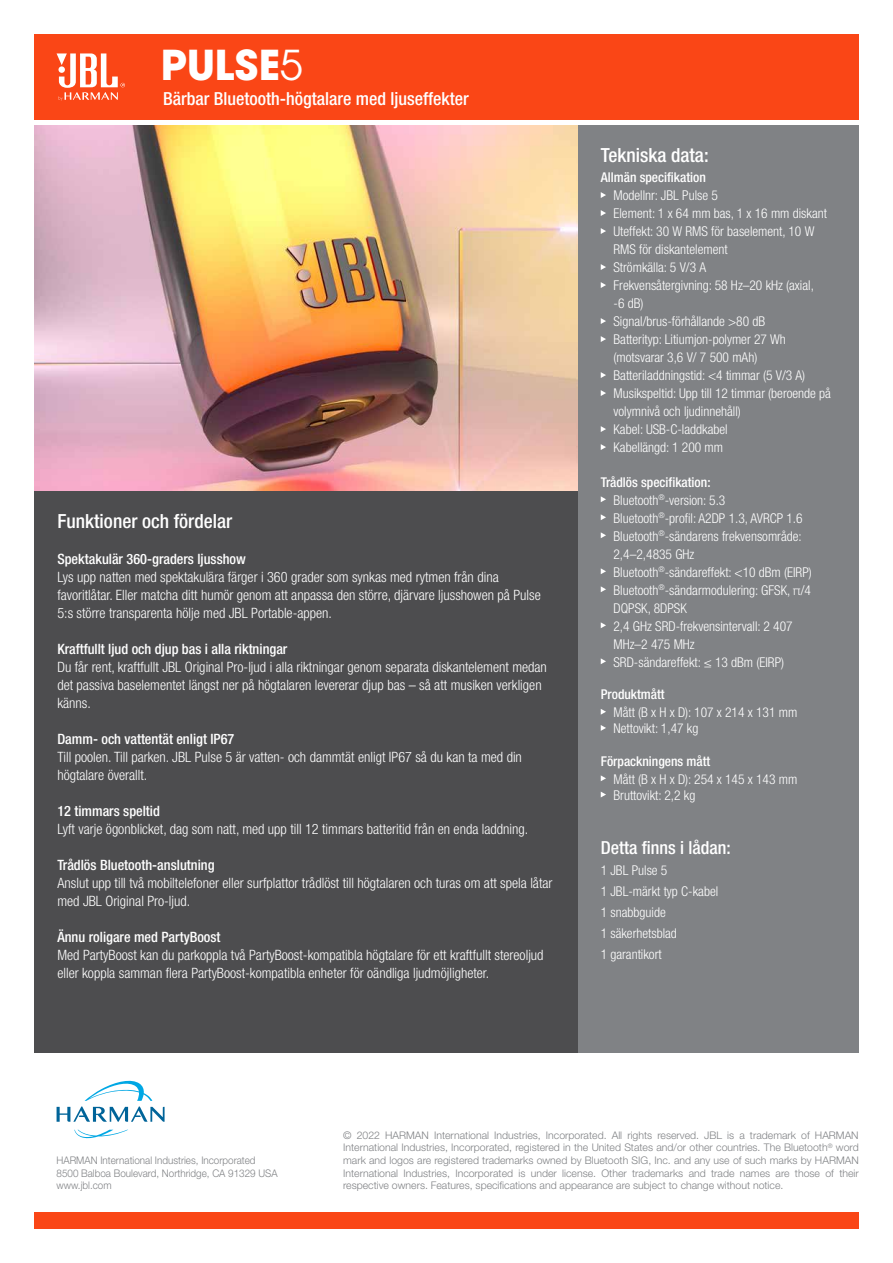
<style>
.page{position:relative;width:893px;height:1263px;background:#fff}
.page>*{position:absolute;margin:0;border:0;box-sizing:border-box;transform-origin:0 0}
.t1{font:700 45.45px "Avant Gard Goth EF";color:#fff}
.t2{font:500 condensed 19.5px "Helvetica Neue LT Pro";color:#fff}
.t3{font:500 condensed 18px "Helvetica Neue LT Pro";color:#fff}
.t4{font:300 condensed 14.25px/18px "Helvetica Neue LT Pro";color:#fff}
.t5{font:500 condensed 14.25px "Helvetica Neue LT Pro";color:#fff}
.t6{font:300 condensed 13.5px/18px "Helvetica Neue LT Pro";color:#fff}
.t7{font:500 condensed 13.5px "Helvetica Neue LT Pro";color:#fff}
.t8{font:300 10.5px/12.6px "Helvetica Neue LT Pro";color:#808285;text-align:justify}
.t9{font:300 10.5px/12.6px "Helvetica Neue LT Pro";color:#808285;scale:.94 1}
.s1{font-weight:400}
.s2{font-weight:500}
</style>
<div class="page">
<div style="left:34px;top:34px;width:825px;height:85px;background:#fa4616"></div>
<div style="left:34px;top:1213px;width:825px;height:16px;background:#fa4616"></div>
<svg style="left:74px;top:1130px;width:54px;height:8px"></svg>
<svg style="left:57px;top:1080px;width:108px;height:42px"></svg>
<img style="left:34px;top:125px;width:544px;height:366px">
<div style="left:34px;top:491px;width:544px;height:561px;background:#4d4d4f"></div>
<svg style="left:57px;top:53px;width:68px;height:48px"></svg>
<div style="left:578px;top:125px;width:281px;height:927px;background:#808285"></div>
<svg style="left:601px;top:192px;width:5px;height:6px"></svg>
<svg style="left:601px;top:210px;width:5px;height:6px"></svg>
<svg style="left:601px;top:228px;width:5px;height:6px"></svg>
<svg style="left:601px;top:264px;width:5px;height:6px"></svg>
<svg style="left:601px;top:282px;width:5px;height:6px"></svg>
<svg style="left:601px;top:318px;width:5px;height:6px"></svg>
<svg style="left:601px;top:336px;width:5px;height:6px"></svg>
<svg style="left:601px;top:372px;width:5px;height:6px"></svg>
<svg style="left:601px;top:390px;width:5px;height:6px"></svg>
<svg style="left:601px;top:426px;width:5px;height:6px"></svg>
<svg style="left:601px;top:444px;width:5px;height:6px"></svg>
<svg style="left:601px;top:496px;width:5px;height:6px"></svg>
<svg style="left:601px;top:514px;width:5px;height:6px"></svg>
<svg style="left:601px;top:532px;width:5px;height:6px"></svg>
<svg style="left:601px;top:568px;width:5px;height:6px"></svg>
<svg style="left:601px;top:586px;width:5px;height:6px"></svg>
<svg style="left:601px;top:622px;width:5px;height:6px"></svg>
<svg style="left:601px;top:658px;width:5px;height:6px"></svg>
<svg style="left:601px;top:709px;width:5px;height:6px"></svg>
<svg style="left:601px;top:725px;width:5px;height:6px"></svg>
<svg style="left:601px;top:775px;width:5px;height:6px"></svg>
<svg style="left:601px;top:792px;width:5px;height:5px"></svg>
<h1 class="t1" style="left:161px;top:37px;width:144px">PULSE<span class="s1">5</span></h1>
<p class="t3" style="left:163px;top:88px;width:307px">Bärbar Bluetooth-högtalare med ljuseffekter</p>
<h2 class="t2" style="left:57px;top:510px;width:176px">Funktioner och fördelar</h2>
<p class="t5" style="left:57px;top:551px;width:190px">Spektakulär 360-graders ljusshow</p>
<p class="t4" style="left:57px;top:568px;width:485px">Lys upp natten med spektakulära färger i 360 grader som synkas med rytmen från dina favoritlåtar. Eller matcha ditt humör genom att anpassa den större, djärvare ljusshowen på Pulse<br>5:s större transparenta hölje med JBL Portable-appen.</p>
<p class="t5" style="left:57px;top:641px;width:232px">Kraftfullt ljud och djup bas i alla riktningar</p>
<p class="t4" style="left:57px;top:658px;width:491px">Du får rent, kraftfullt JBL Original Pro-ljud i alla riktningar genom separata diskantelement medan det passiva baselementet längst ner på högtalaren levererar djup bas – så att musiken verkligen känns.</p>
<p class="t5" style="left:57px;top:731px;width:178px">Damm- och vattentät enligt IP67</p>
<p class="t4" style="left:57px;top:748px;width:466px">Till poolen. Till parken. JBL Pulse 5 är vatten- och dammtät enligt IP67 så du kan ta med din högtalare överallt.</p>
<p class="t5" style="left:57px;top:803px;width:104px">12 timmars speltid</p>
<p class="t4" style="left:57px;top:820px;width:472px">Lyft varje ögonblicket, dag som natt, med upp till 12 timmars batteritid från en enda laddning.</p>
<p class="t5" style="left:57px;top:857px;width:159px">Trådlös Bluetooth-anslutning</p>
<p class="t4" style="left:57px;top:874px;width:497px">Anslut upp till två mobiltelefoner eller surfplattor trådlöst till högtalaren och turas om att spela låtar med JBL Original Pro-ljud.</p>
<p class="t5" style="left:57px;top:929px;width:165px">Ännu roligare med PartyBoost</p>
<p class="t4" style="left:57px;top:946px;width:488px">Med PartyBoost kan du parkoppla två PartyBoost-kompatibla högtalare för ett kraftfullt stereoljud eller koppla samman flera PartyBoost-kompatibla enheter för oändliga ljudmöjligheter.</p>
<h2 class="t2" style="left:601px;top:143px;width:109px">Tekniska data:</h2>
<p class="t7" style="left:601px;top:170px;width:107px">Allmän specifikation</p>
<p class="t6" style="left:613px;top:186px;width:219px">Modellnr: JBL Pulse 5<br>Element: 1 x 64 mm bas, 1 x 16 mm diskant<br>Uteffekt: 30 W RMS för baselement, 10 W<br>RMS för diskantelement<br>Strömkälla: 5 V/3 A<br>Frekvensåtergivning: 58 Hz–20 kHz (axial,<br>-6 dB)<br>Signal/brus-förhållande &gt;80 dB<br>Batterityp: Litiumjon-polymer 27 Wh (motsvarar 3,6 V/ 7 500 mAh)<br>Batteriladdningstid: &lt;4 timmar (5 V/3 A)<br>Musikspeltid: Upp till 12 timmar (beroende på volymnivå och ljudinnehåll)<br>Kabel: USB-C-laddkabel<br>Kabellängd: 1 200 mm</p>
<p class="t6" style="left:613px;top:473px;width:200px;text-indent:-13px"><span class="s2">Trådlös specifikation:<br></span>Bluetooth<sup>®</sup>-version: 5.3<br>Bluetooth<sup>®</sup>-profil: A2DP 1.3, AVRCP 1.6<br>Bluetooth<sup>®</sup>-sändarens frekvensområde:<br>2,4–2,4835 GHz<br>Bluetooth<sup>®</sup>-sändareffekt: &lt;10 dBm (EIRP)<br>Bluetooth<sup>®</sup>-sändarmodulering: GFSK, π/4<br>DQPSK, 8DPSK<br>2,4 GHz SRD-frekvensintervall: 2 407<br>MHz–2 475 MHz<br>SRD-sändareffekt: ≤ 13 dBm (EIRP)</p>
<p class="t7" style="left:601px;top:686px;width:65px">Produktmått</p>
<p class="t6" style="left:613px;top:704px;width:185px;line-height:16.2px">Mått (B x H x D): 107 x 214 x 131 mm<br>Nettovikt: 1,47 kg</p>
<p class="t7" style="left:601px;top:753px;width:111px">Förpackningens mått</p>
<p class="t6" style="left:613px;top:771px;width:185px;line-height:16.2px">Mått (B x H x D): 254 x 145 x 143 mm<br>Bruttovikt: 2,2 kg</p>
<p class="t3" style="left:601px;top:837px;width:131px">Detta finns i lådan:</p>
<p class="t6" style="left:601px;top:859px;width:119px;line-height:21px">1 JBL Pulse 5<br>1 JBL-märkt typ C-kabel<br>1 snabbguide<br>1 säkerhetsblad<br>1 garantikort</p>
<p class="t9" style="left:57px;top:1154px;width:237px">HARMAN International Industries, Incorporated<br>8500 Balboa Boulevard, Northridge, CA 91329 USA www.jbl.com</p>
<p class="t8" style="left:343px;top:1128px;width:517px">© 2022 HARMAN International Industries, Incorporated. All rights reserved. JBL is a trademark of HARMAN International Industries, Incorporated, registered in the United States and/or other countries. The Bluetooth<sup>®</sup> word mark and logos are registered trademarks owned by Bluetooth SIG, Inc. and any use of such marks by HARMAN International Industries, Incorporated is under license. Other trademarks and trade names are those of their respective owners. Features, specifications and appearance are subject to change without notice.</p>
</div>
